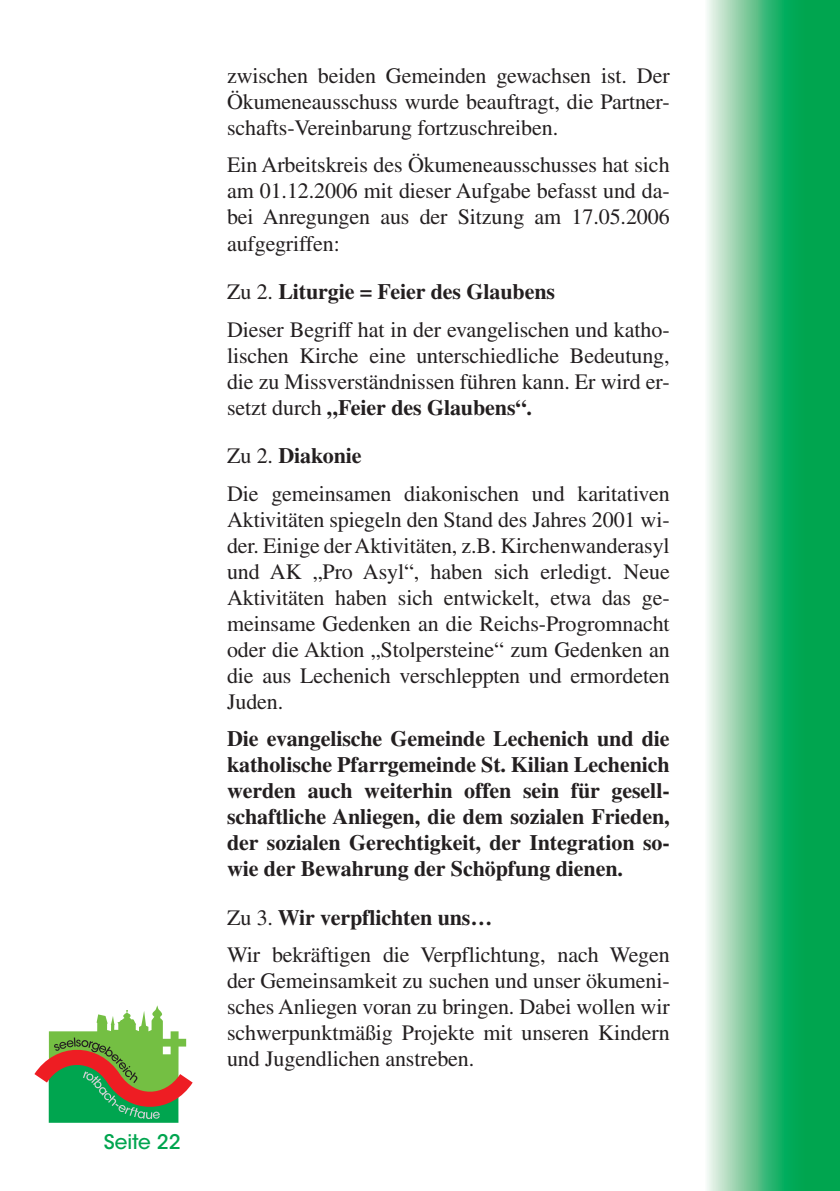
<style>
.page{position:relative;width:840px;height:1191px;background:#fff}
.page>*{position:absolute;margin:0;border:0;box-sizing:border-box;transform-origin:0 0}
.t1{font:22px/26px "Times LT Std";letter-spacing:-.005em;color:#231f20;text-align:justify}
.t2{font:700 22px/26px "Times LT Std";letter-spacing:-.005em;color:#231f20;text-align:justify}
.t3{font:500 20px "ITC Avant Garde Std";color:#00a54f}
.t4{font:500 12.2px "ITC Avant Garde Std";color:#231f20}
.s1{font-weight:700}
</style>
<div class="page">
<svg style="left:34px;top:1005px;width:159px;height:118px"></svg>
<div style="left:795px;top:0;width:44px;height:1191px;background:#00a54f"></div>
<svg style="left:707px;top:0;width:88px;height:1191px;background:#6fc999"></svg>
<p class="t3" style="left:104px;top:1129px;width:78px">Seite 22</p>
<p class="t1" style="left:227px;top:63px;width:444px">zwischen beiden Gemeinden gewachsen ist. Der Ökumeneausschuss wurde beauftragt, die Partner&shy;schafts-Vereinbarung fortzuschreiben.</p>
<p class="t1" style="left:227px;top:152px;width:444px">Ein Arbeitskreis des Ökumeneausschusses hat sich am 01.12.2006 mit dieser Aufgabe befasst und da&shy;bei Anregungen aus der Sitzung am 17.05.2006 aufgegriffen:</p>
<p class="t1" style="left:227px;top:273px;width:444px;line-height:37.4px">Zu 2. <span class="s1">Liturgie = Feier des Glaubens<br></span>Dieser Begriff hat in der evangelischen und katho-</p>
<p class="t1" style="left:227px;top:342px;width:444px">lischen Kirche eine unterschiedliche Bedeutung, die zu Missverständnissen führen kann. Er wird er&shy;setzt durch <span class="s1">„Feier des Glaubens“.</span></p>
<p class="t1" style="left:227px;top:437px;width:444px;line-height:37.4px">Zu 2. <span class="s1">Diakonie<br></span>Die gemeinsamen diakonischen und karitativen</p>
<p class="t1" style="left:227px;top:506px;width:444px">Aktivitäten spiegeln den Stand des Jahres 2001 wi&shy;der. Einige der Aktivitäten, z.B. Kirchenwanderasyl und AK „Pro Asyl“, haben sich erledigt. Neue Aktivitäten haben sich entwickelt, etwa das ge&shy;meinsame Gedenken an die Reichs-Progromnacht oder die Aktion „Stolpersteine“ zum Gedenken an die aus Lechenich verschleppten und ermordeten Juden.</p>
<p class="t2" style="left:227px;top:725px;width:444px">Die evangelische Gemeinde Lechenich und die katholische Pfarrgemeinde St. Kilian Lechenich werden auch weiterhin offen sein für gesell&shy;schaftliche Anliegen, die dem sozialen Frieden, der sozialen Gerechtigkeit, der Integration so&shy;wie der Bewahrung der Schöpfung dienen.</p>
<p class="t1" style="left:227px;top:898px;width:444px;line-height:37.4px">Zu 3. <span class="s1">Wir verpflichten uns…<br></span>Wir bekräftigen die Verpflichtung, nach Wegen</p>
<p class="t1" style="left:227px;top:967px;width:444px">der Gemeinsamkeit zu suchen und unser ökumeni&shy;sches Anliegen voran zu bringen. Dabei wollen wir schwerpunktmäßig Projekte mit unseren Kindern und Jugendlichen anstreben.</p>
<p class="t4" style="left:312px;top:1034px;width:7px">s</p>
</div>
